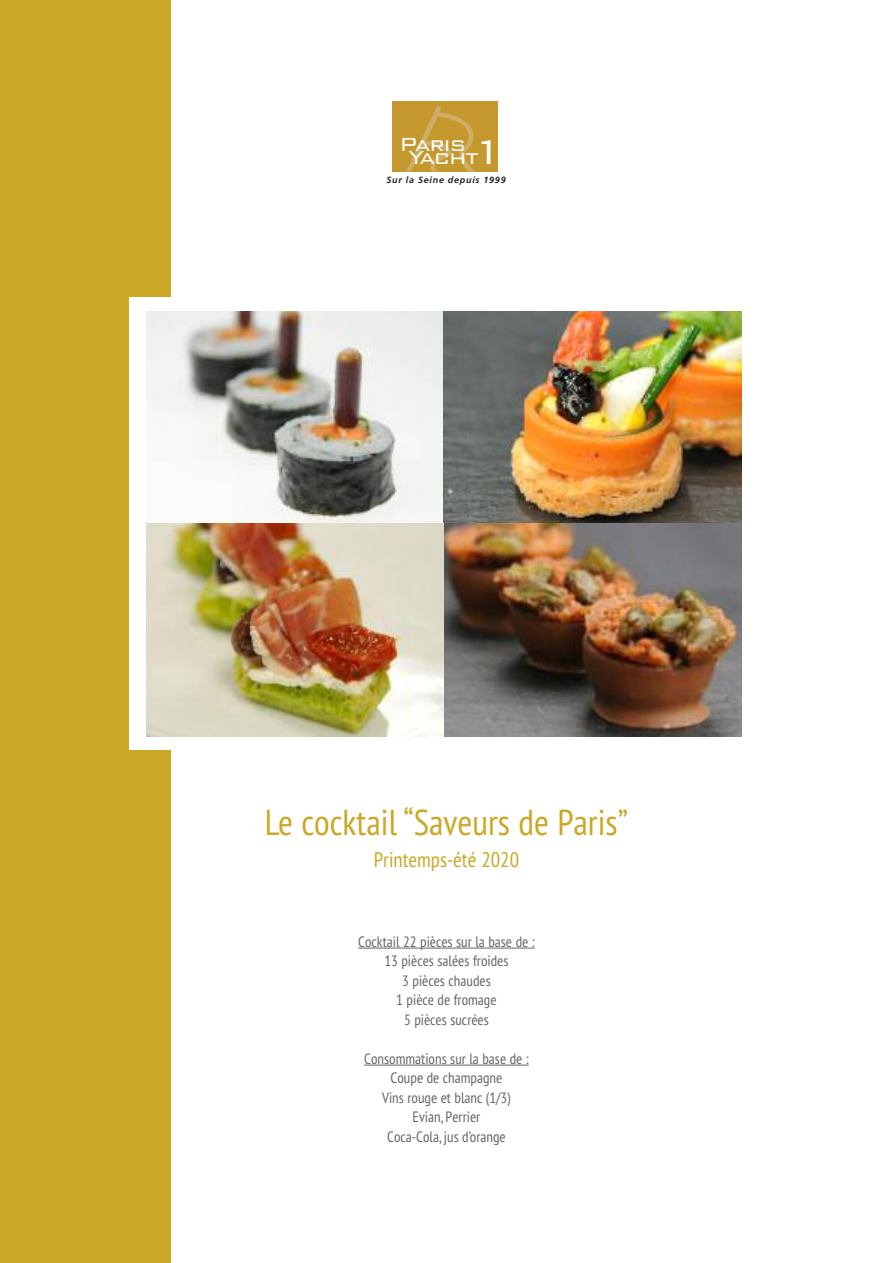
<style>
.page{position:relative;width:893px;height:1263px;background:#fff}
.page>*{position:absolute;margin:0;border:0;box-sizing:border-box;transform-origin:0 0}
.t1{font:condensed 36px "PT Sans";color:#cba826}
.t2{font:300 25.35px "Bank Gothic";letter-spacing:-.05em;color:#fff}
.t3{font:condensed 21px "PT Sans";color:#cba826}
.t4{font:condensed 15px/19.5px "PT Sans";color:#666;text-align:center}
.t5{font:italic 700 9px "Frutiger";letter-spacing:.08em;color:#231f20}
.s1{font-size:45.9px}
</style>
<div class="page">
<div style="left:0;top:0;width:170px;height:1263px;background:#cba826"></div>
<div style="left:129px;top:298px;width:169px;height:452px;background:#fff"></div>
<img style="left:146px;top:311px;width:595px;height:425px">
<hr style="left:358px;top:948px;width:177px;height:1px;background:#666">
<hr style="left:364px;top:1065px;width:165px;height:1px;background:#666">
<div style="left:393px;top:102px;width:105px;height:70px;background:#c5982e"></div>
<svg style="left:406px;top:106px;width:69px;height:66px"></svg>
<h2 class="t2" style="left:399px;top:125px;width:68px">Paris</h2>
<h2 class="t2" style="left:408px;top:138px;width:99px">Yacht<span class="s1">1</span></h2>
<p class="t5" style="left:387px;top:176px;width:121px">Sur la Seine depuis 1999</p>
<h1 class="t1" style="left:265px;top:799px;width:365px">Le cocktail “Saveurs de Paris”</h1>
<h3 class="t3" style="left:374px;top:846px;width:147px">Printemps-été 2020</h3>
<p class="t4" style="left:358px;top:931px;width:178px">Cocktail 22 pièces sur la base de :<br>13 pièces salées froides<br>3 pièces chaudes<br>1 pièce de fromage<br>5 pièces sucrées</p>
<p class="t4" style="left:364px;top:1048px;width:166px">Consommations sur la base de :<br>Coupe de champagne<br>Vins rouge et blanc (1/3)<br>Evian, Perrier<br>Coca-Cola, jus d’orange</p>
</div>
